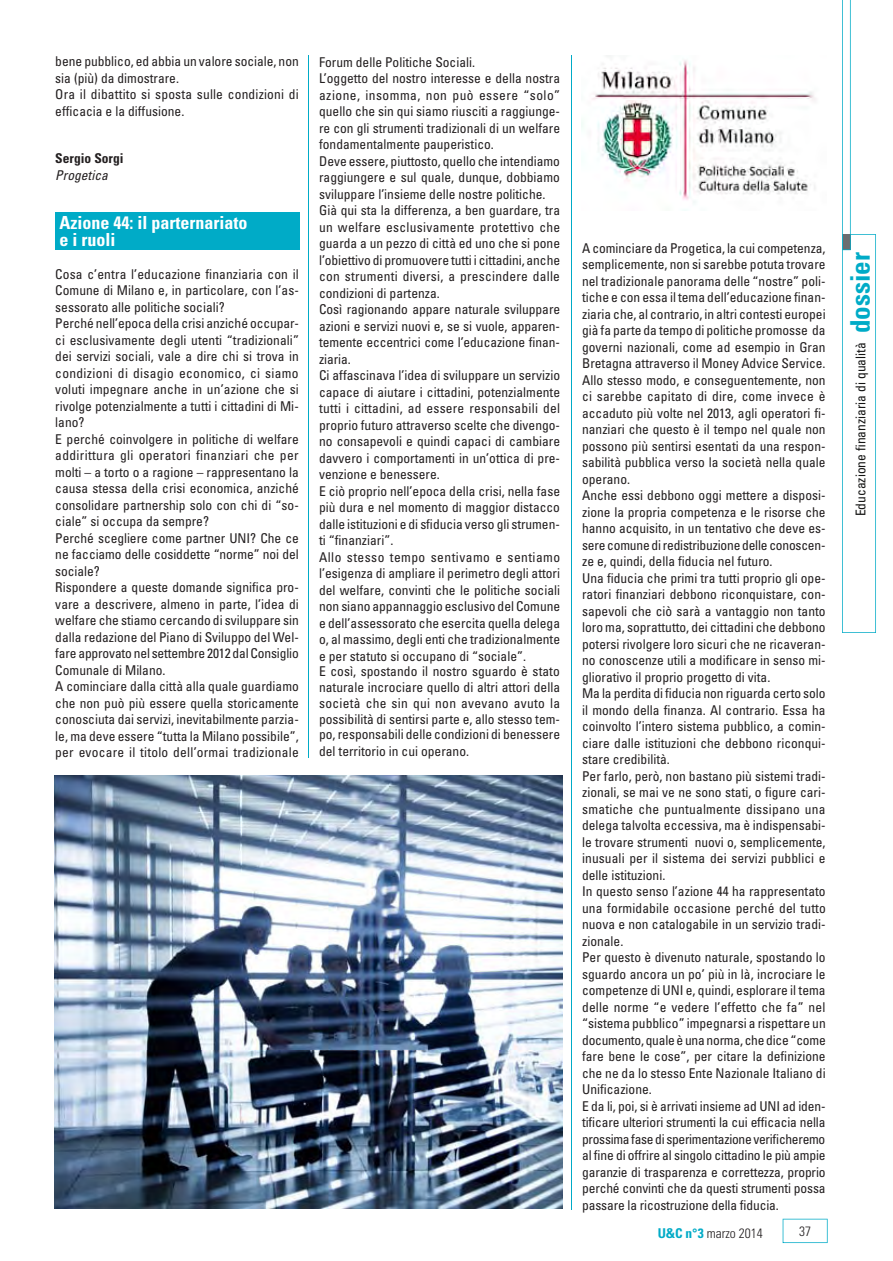
<style>
.page{position:relative;width:893px;height:1261px;background:#fff}
.page>*{position:absolute;margin:0;border:0;box-sizing:border-box;transform-origin:0 0}
.t1{font:700 condensed 27px "Univers";color:#00abc7}
.t2{font:700 condensed 18px/16.5px "Univers";color:#fff}
.t3{font:condensed 13.5px/16.5px "Univers";color:#231f20}
.t4{font:condensed 13.5px "Univers";color:#141413}
.t5{font:300 condensed 13.5px "Univers";color:#231f20}
.t6{font:700 condensed 13.5px "Univers";color:#231f20}
.t7{font:italic condensed 13.5px "Univers";color:#231f20}
.s1{font-weight:700;color:#00abc7}
</style>
<div class="page">
<svg style="left:842px;top:0;width:34px;height:633px"></svg>
<svg style="left:782px;top:1219px;width:45px;height:24px"></svg>
<div style="left:55px;top:212px;width:245px;height:38px;background:#00abc7"></div>
<img style="left:54px;top:775px;width:508px;height:434px">
<hr style="left:571px;top:55px;width:1px;height:1155px;background:#00abc7">
<hr style="left:308px;top:55px;width:1px;height:702px;background:#00abc7">
<img style="left:581px;top:55px;width:235px;height:156px">
<p class="t3" style="left:55px;top:53px;width:245px">bene pubblico, ed abbia un valore sociale, non sia (più) da dimostrare.<br>Ora il dibattito si sposta sulle condizioni di efficacia e la diffusione.</p>
<p class="t6" style="left:55px;top:150px;width:70px">Sergio Sorgi</p>
<p class="t7" style="left:55px;top:166px;width:54px">Progetica</p>
<h2 class="t2" style="left:60px;top:215px;width:189px">Azione 44: il parternariato e i ruoli</h2>
<p class="t3" style="left:55px;top:266px;width:245px">Cosa c’entra l’educazione finanziaria con il Comune di Milano e, in particolare, con l’as&shy;sessorato alle politiche sociali?<br>Perché nell’epoca della crisi anziché occupar&shy;ci esclusivamente degli utenti “tradizionali” dei servizi sociali, vale a dire chi si trova in condizioni di disagio economico, ci siamo voluti impegnare anche in un’azione che si rivolge potenzialmente a tutti i cittadini di Mi&shy;lano?<br>E perché coinvolgere in politiche di welfare addirittura gli operatori finanziari che per molti – a torto o a ragione – rappresentano la causa stessa della crisi economica, anziché consolidare partnership solo con chi di “so&shy;ciale” si occupa da sempre?<br>Perché scegliere come partner UNI? Che ce ne facciamo delle cosiddette “norme” noi del sociale?<br>Rispondere a queste domande significa pro&shy;vare a descrivere, almeno in parte, l’idea di welfare che stiamo cercando di sviluppare sin dalla redazione del Piano di Sviluppo del Wel&shy;fare approvato nel settembre 2012 dal Consiglio Comunale di Milano.<br>A cominciare dalla città alla quale guardiamo che non può più essere quella storicamente conosciuta dai servizi, inevitabilmente parzia&shy;le, ma deve essere “tutta la Milano possibile”, per evocare il titolo dell’ormai tradizionale</p>
<p class="t3" style="left:319px;top:54px;width:243px">Forum delle Politiche Sociali.<br>L’oggetto del nostro interesse e della nostra azione, insomma, non può essere “solo” quello che sin qui siamo riusciti a raggiunge&shy;re con gli strumenti tradizionali di un welfare fondamentalmente pauperistico.<br>Deve essere, piuttosto, quello che intendiamo raggiungere e sul quale, dunque, dobbiamo sviluppare l’insieme delle nostre politiche.<br>Già qui sta la differenza, a ben guardare, tra un welfare esclusivamente protettivo che guarda a un pezzo di città ed uno che si pone l’obiettivo di promuovere tutti i cittadini, anche con strumenti diversi, a prescindere dalle condizioni di partenza.<br>Così ragionando appare naturale sviluppare azioni e servizi nuovi e, se si vuole, apparen&shy;temente eccentrici come l’educazione finan&shy;ziaria.<br>Ci affascinava l’idea di sviluppare un servizio capace di aiutare i cittadini, potenzialmente tutti i cittadini, ad essere responsabili del proprio futuro attraverso scelte che divengo&shy;no consapevoli e quindi capaci di cambiare davvero i comportamenti in un’ottica di pre&shy;venzione e benessere.<br>E ciò proprio nell’epoca della crisi, nella fase più dura e nel momento di maggior distacco dalle istituzioni e di sfiducia verso gli strumen&shy;ti “finanziari”.<br>Allo stesso tempo sentivamo e sentiamo l’esigenza di ampliare il perimetro degli attori del welfare, convinti che le politiche sociali non siano appannaggio esclusivo del Comune e dell’assessorato che esercita quella delega o, al massimo, degli enti che tradizionalmente e per statuto si occupano di “sociale”.<br>E così, spostando il nostro sguardo è stato naturale incrociare quello di altri attori della società che sin qui non avevano avuto la possibilità di sentirsi parte e, allo stesso tem&shy;po, responsabili delle condizioni di benessere del territorio in cui operano.</p>
<p class="t3" style="left:582px;top:240px;width:245px">A cominciare da Progetica, la cui competenza, semplicemente, non si sarebbe potuta trovare nel tradizionale panorama delle “nostre” poli&shy;tiche e con essa il tema dell’educazione finan&shy;ziaria che, al contrario, in altri contesti europei già fa parte da tempo di politiche promosse da governi nazionali, come ad esempio in Gran Bretagna attraverso il Money Advice Service.<br>Allo stesso modo, e conseguentemente, non ci sarebbe capitato di dire, come invece è accaduto più volte nel 2013, agli operatori fi&shy;nanziari che questo è il tempo nel quale non possono più sentirsi esentati da una respon&shy;sabilità pubblica verso la società nella quale operano.<br>Anche essi debbono oggi mettere a disposi&shy;zione la propria competenza e le risorse che hanno acquisito, in un tentativo che deve es&shy;sere comune di redistribuzione delle conoscen&shy;ze e, quindi, della fiducia nel futuro.<br>Una fiducia che primi tra tutti proprio gli ope&shy;ratori finanziari debbono riconquistare, con&shy;sapevoli che ciò sarà a vantaggio non tanto loro ma, soprattutto, dei cittadini che debbono potersi rivolgere loro sicuri che ne ricaveran&shy;no conoscenze utili a modificare in senso mi&shy;gliorativo il proprio progetto di vita.<br>Ma la perdita di fiducia non riguarda certo solo il mondo della finanza. Al contrario. Essa ha coinvolto l’intero sistema pubblico, a comin&shy;ciare dalle istituzioni che debbono riconqui&shy;stare credibilità.<br>Per farlo, però, non bastano più sistemi tradi&shy;zionali, se mai ve ne sono stati, o figure cari&shy;smatiche che puntualmente dissipano una delega talvolta eccessiva, ma è indispensabi&shy;le trovare strumenti nuovi o, semplicemente, inusuali per il sistema dei servizi pubblici e delle istituzioni.<br>In questo senso l’azione 44 ha rappresentato una formidabile occasione perché del tutto nuova e non catalogabile in un servizio tradi&shy;zionale.<br>Per questo è divenuto naturale, spostando lo sguardo ancora un po’ più in là, incrociare le competenze di UNI e, quindi, esplorare il tema delle norme “e vedere l’effetto che fa” nel “sistema pubblico” impegnarsi a rispettare un documento, quale è una norma, che dice “come fare bene le cose”, per citare la definizione che ne da lo stesso Ente Nazionale Italiano di Unificazione.<br>E da li, poi, si è arrivati insieme ad UNI ad iden&shy;tificare ulteriori strumenti la cui efficacia nella prossima fase di sperimentazione verificheremo al fine di offrire al singolo cittadino le più ampie garanzie di trasparenza e correttezza, proprio perché convinti che da questi strumenti possa passare la ricostruzione della fiducia.</p>
<p class="t5" style="left:658px;top:1225px;width:107px"><span class="s1">U&amp;C n°3</span> marzo 2014</p>
<p class="t5" style="left:799px;top:1223px;width:13px">37</p>
<h1 class="t1" style="left:844px;top:333px;width:82px;rotate:-90deg">dossier</h1>
<p class="t4" style="left:852px;top:516px;width:175px;rotate:-90deg">Educazione finanziaria di qualità</p>
</div>
